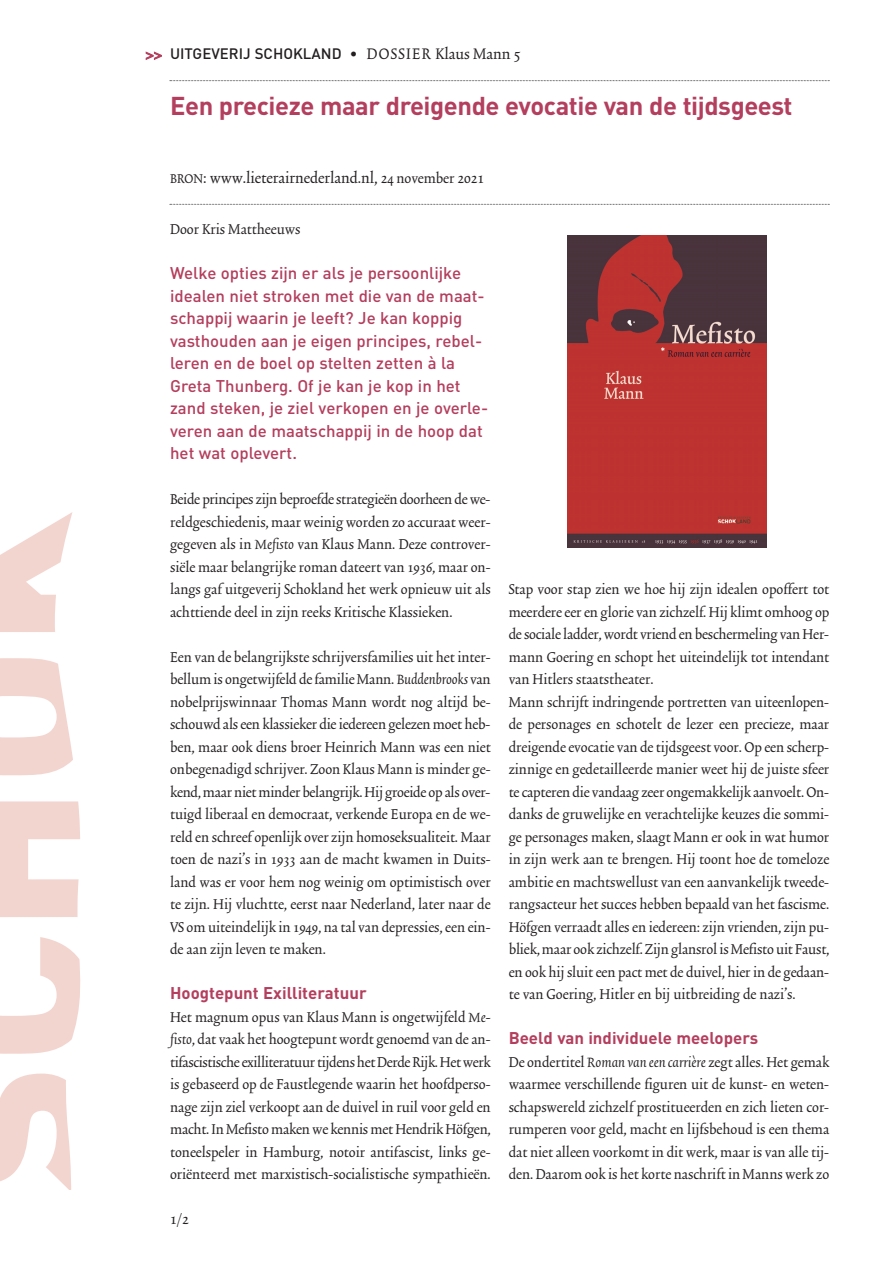
<style>
.page{position:relative;width:893px;height:1263px;background:#fff}
.page>*{position:absolute;margin:0;border:0;box-sizing:border-box;transform-origin:0 0}
.t1{font:700 25.5px "DIN";letter-spacing:-.015em;color:#b43e5d}
.t2{font:18px "Trinite No 2 Rom Con";color:#231f20}
.t3{font:16.8px/22.5px "Trinite No 2 Rom Con";color:#231f20;text-align:justify}
.t4{font:500 16.8px/22.5px "DIN";color:#b43e5d}
.t5{font:700 16.8px "DIN";color:#b43e5d}
.t6{font:500 15px "DIN";color:#231f20}
.s1{font-family:"Scala Sans";font-weight:700;color:#b43e5d}
.s2{font-family:"Trinite No 2 Rom Con";font-weight:400;font-size:18px}
.s3{font-size:15px}
.s4{font-size:16.8px}
.s5{font-family:"Trinite No 2";font-style:italic}
</style>
<div class="page">
<svg style="left:0;top:1074px;width:71px;height:116px"></svg>
<svg style="left:0;top:937px;width:80px;height:117px"></svg>
<svg style="left:0;top:801px;width:80px;height:116px"></svg>
<svg style="left:0;top:658px;width:73px;height:118px"></svg>
<svg style="left:0;top:512px;width:72px;height:120px"></svg>
<svg style="left:170px;top:80px;width:660px;height:1px"></svg>
<svg style="left:170px;top:204px;width:660px;height:1px"></svg>
<img style="left:567px;top:236px;width:199px;height:312px">
<p class="t6" style="left:146px;top:49px;width:376px"><span class="s1">&gt;&gt;</span> UITGEVERIJ SCHOKLAND • <span class="s2">DOSSIER Klaus Mann 5</span></p>
<h1 class="t1" style="left:170px;top:97px;width:624px">Een precieze maar dreigende evocatie van de tijdsgeest</h1>
<p class="t2" style="left:170px;top:170px;width:316px"><span class="s3">BRON</span>: www.lieterairnederland.nl, 2<span class="s4">4 november</span> 2021</p>
<p class="t3" style="left:170px;top:219px;width:132px">Door Kris Mattheeuws</p>
<p class="t4" style="left:170px;top:264px;width:320px">Welke opties zijn er als je persoonlijke idealen niet stroken met die van de maat&shy;schappij waarin je leeft? Je kan koppig vasthouden aan je eigen principes, rebel&shy;leren en de boel op stelten zetten à la Greta Thunberg. Of je kan je kop in het zand steken, je ziel verkopen en je overle&shy;veren aan de maatschappij in de hoop dat het wat oplevert.</p>
<p class="t3" style="left:170px;top:489px;width:322px">Beide principes zijn beproefde strategieën doorheen de we - reldgeschiedenis, maar weinig worden zo accuraat weer&shy;gegeven als in <span class="s5">Mefisto</span> van Klaus Mann. Deze controver&shy;siële maar belangrijke roman dateert van 1936, maar on - langs gaf uitgeverij Schokland het werk opnieuw uit als achttiende deel in zijn reeks Kritische Klassieken.</p>
<p class="t3" style="left:170px;top:647px;width:322px">Een van de belangrijkste schrijversfamilies uit het inter&shy;bellum is ongetwijfeld de familie Mann. <span class="s5">Buddenbrooks</span> van nobelprijswinnaar Thomas Mann wordt nog altijd be - schouwd als een klassieker die iedereen gelezen moet heb - ben, maar ook diens broer Heinrich Mann was een niet onbegenadigd schrijver. Zoon Klaus Mann is minder ge - kend, maar niet minder belangrijk. Hij groeide op als over - tuigd liberaal en democraat, verkende Europa en de we - reld en schreef openlijk over zijn homoseksualiteit. Maar toen de nazi’s in 1933 aan de macht kwamen in Duits - land was er voor hem nog weinig om optimistisch over te zijn. Hij vluchtte, eerst naar Nederland, later naar de VS om uiteindelijk in 1949, na tal van depressies, een ein - de aan zijn leven te maken.</p>
<p class="t5" style="left:170px;top:987px;width:198px">Hoogtepunt Exilliteratuur</p>
<p class="t3" style="left:170px;top:1007px;width:322px">Het magnum opus van Klaus Mann is ongetwijfeld <span class="s5">Me - fis to</span>, dat vaak het hoogtepunt wordt genoemd van de an - tifascistische exilliteratuur tijdens het Derde Rijk. Het werk is gebaseerd op de Faustlegende waarin het hoofdperso&shy;nage zijn ziel verkoopt aan de duivel in ruil voor geld en macht. In Mefisto maken we kennis met Hendrik Höf gen, toneelspeler in Hamburg, notoir antifascist, links ge - oriënteerd met marxistisch-socialistische sympathieën.</p>
<p class="t2" style="left:170px;top:1212px;width:20px">1/2</p>
<p class="t3" style="left:509px;top:579px;width:322px;text-align:left">Stap voor stap zien we hoe hij zijn idealen opoffert tot meerdere eer en glorie van zichzelf. Hij klimt omhoog op de sociale ladder, wordt vriend en beschermeling van Her - mann Goering en schopt het uiteindelijk tot intendant van Hitlers staatstheater.<br>Mann schrijft indringende portretten van uiteenlopen&shy;de personages en schotelt de lezer een precieze, maar dreigende evocatie van de tijdsgeest voor. Op een scherp&shy;zinnige en gedetailleerde manier weet hij de juiste sfeer te capteren die vandaag zeer ongemakkelijk aanvoelt. On - danks de gruwelijke en verachtelijke keuzes die sommi&shy;ge personages maken, slaagt Mann er ook in wat humor in zijn werk aan te brengen. Hij toont hoe de tomeloze ambitie en machtswellust van een aanvankelijk tweede&shy;rangsacteur het succes hebben bepaald van het fascisme.<br>Höfgen verraadt alles en iedereen: zijn vrienden, zijn pu - bliek, maar ook zichzelf. Zijn glansrol is Mefisto uit Faust, en ook hij sluit een pact met de duivel, hier in de gedaan - te van Goering, Hitler en bij uitbreiding de nazi’s.</p>
<p class="t5" style="left:509px;top:1032px;width:251px">Beeld van individuele meelopers</p>
<p class="t3" style="left:509px;top:1052px;width:322px">De ondertitel <span class="s5">Roman van een carrière</span>zegt alles. Het gemak waarmee verschillende figuren uit de kunst- en weten&shy;schapswereld zichzelf prostitueerden en zich lieten cor&shy;rumperen voor geld, macht en lijfsbehoud is een thema dat niet alleen voorkomt in dit werk, maar is van alle tij&shy;den. Daarom ook is het korte naschrift in Manns werk zo</p>
</div>
